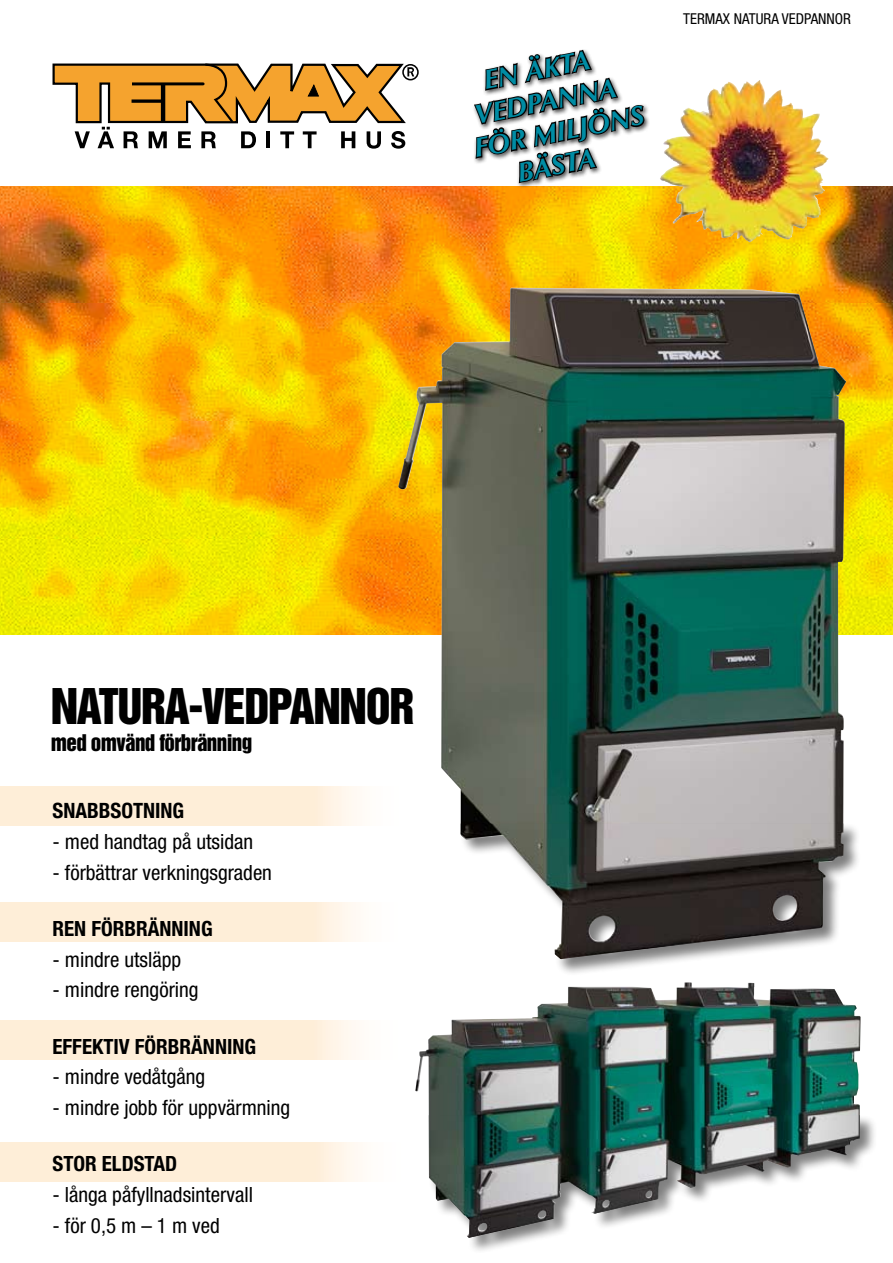
<style>
.page{position:relative;width:893px;height:1263px;background:#fff}
.page>*{position:absolute;margin:0;border:0;box-sizing:border-box;transform-origin:0 0}
.t1{font:45px "Helvetica Inserat";letter-spacing:-.03em;color:#000}
.t2{font:italic 700 27px "Optima";color:#008ca4}
.t3{font:condensed 21px "Helvetica Neue";color:#000}
.t4{font:700 condensed 21px "Helvetica Neue";color:#000}
.t5{font:21px "Helvetica Inserat";letter-spacing:-.03em;color:#000}
.t6{font:700 condensed 21px "Helvetica Neue";color:#000}
.t7{font:condensed 15px "Helvetica Neue";color:#000}
</style>
<div class="page">
<svg style="left:0;top:1142px;width:362px;height:39px;background:#feeeda"></svg>
<img style="left:0;top:186px;width:893px;height:448px">
<svg style="left:0;top:787px;width:360px;height:39px;background:#feeed9"></svg>
<svg style="left:0;top:902px;width:360px;height:39px;background:#feeeda"></svg>
<svg style="left:0;top:1020px;width:359px;height:39px;background:#feeeda"></svg>
<div style="left:471px;top:48px;width:422px;height:265px;background:#000;opacity:.75"></div>
<svg style="left:472px;top:48px;width:173px;height:137px"></svg>
<div style="left:402px;top:64px;width:17px;height:16px;border:2px solid #000;border-radius:50%"></div>
<svg style="left:52px;top:63px;width:362px;height:86px"></svg>
<img style="left:398px;top:288px;width:448px;height:534px">
<img style="left:415px;top:983px;width:446px;height:131px">
<div style="left:459px;top:822px;width:434px;height:161px;background:#000;opacity:.5"></div>
<img style="left:460px;top:823px;width:384px;height:136px">
<div style="left:428px;top:1114px;width:465px;height:147px;background:#000;opacity:.5"></div>
<img style="left:429px;top:1115px;width:431px;height:123px">
<p class="t2" style="left:481px;top:65px;width:110px;rotate:-11deg">EN ÄKTA</p>
<p class="t2" style="left:471px;top:99px;width:146px;rotate:-11deg">VEDPANNA</p>
<p class="t2" style="left:471px;top:132px;width:174px;rotate:-11deg">FÖR MILJÖNS</p>
<p class="t2" style="left:514px;top:157px;width:81px;rotate:-11deg">BÄSTA</p>
<p class="t7" style="left:683px;top:10px;width:168px">Termax NATURA VEDPANNOR</p>
<h1 class="t1" style="left:51px;top:679px;width:365px">NATURA-VEDPANNOR</h1>
<p class="t5" style="left:51px;top:730px;width:203px">med omvänd förbränning</p>
<p class="t6" style="left:52px;top:798px;width:133px">SNABBSOTNING</p>
<p class="t3" style="left:52px;top:829px;width:202px">- med handtag på utsidan</p>
<p class="t3" style="left:52px;top:860px;width:221px">- förbättrar verkningsgraden</p>
<p class="t4" style="left:52px;top:916px;width:162px">REN FÖRBRÄNNING</p>
<p class="t3" style="left:52px;top:947px;width:130px">- mindre utsläpp</p>
<p class="t3" style="left:52px;top:978px;width:148px">- mindre rengöring</p>
<p class="t4" style="left:52px;top:1033px;width:205px">EFFEKTIV FÖRBRÄNNING</p>
<p class="t3" style="left:52px;top:1065px;width:154px">- mindre vedåtgång</p>
<p class="t3" style="left:52px;top:1095px;width:239px">- mindre jobb för uppvärmning</p>
<p class="t4" style="left:52px;top:1151px;width:126px">STOR ELDSTAD</p>
<p class="t3" style="left:52px;top:1182px;width:202px">- långa påfyllnadsintervall</p>
<p class="t3" style="left:52px;top:1213px;width:169px">- för 0,5 m – 1 m ved</p>
</div>
